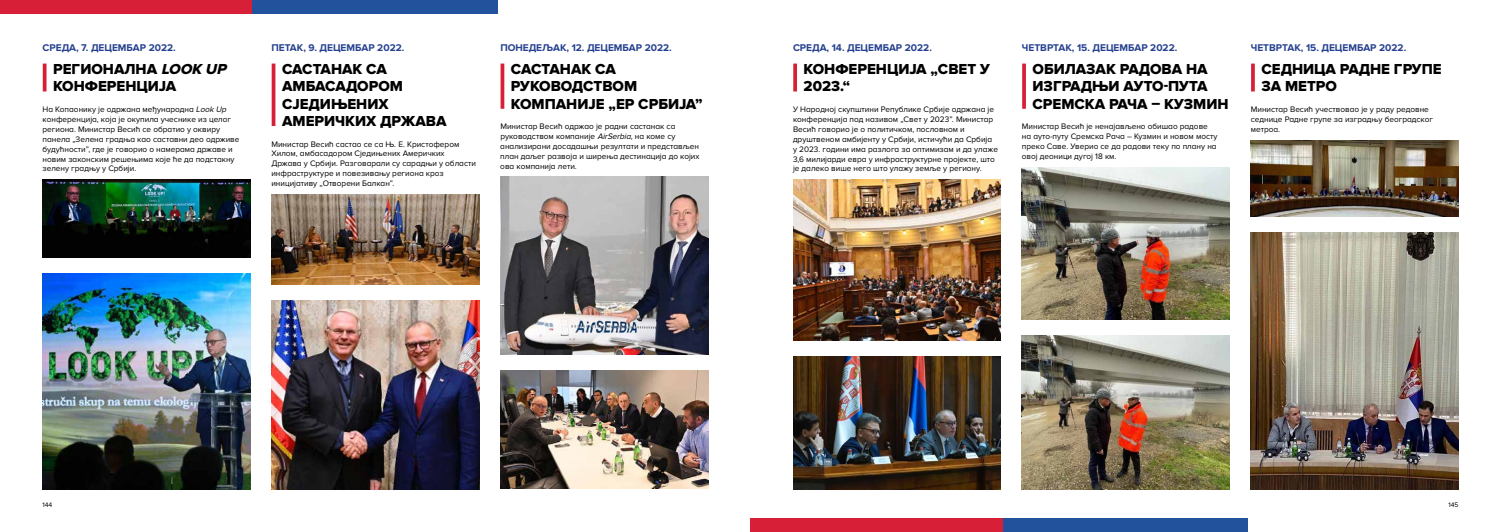
<style>
.page{position:relative;width:1501px;height:532px;background:#fff}
.page>*{position:absolute;margin:0;border:0;box-sizing:border-box;transform-origin:0 0}
.t1{font:15px/17.2px "Proxima Nova A Extrabld";color:#000}
.t2{font:700 10.12px "Proxima Nova A";color:#25408f}
.t3{font:8.25px/9.9px "Proxima Nova A";color:#000}
.t4{font:6.75px "Proxima Nova A";color:#000}
.s1{font-style:italic}
</style>
<div class="page">
<div style="left:251px;top:0;width:253px;height:14px;background:#22529c"></div>
<div style="left:0;top:0;width:252px;height:14px;background:#d81f38"></div>
<div style="left:498px;top:0;width:252px;height:14px;background:#fff"></div>
<div style="left:1002px;top:517px;width:252px;height:14px;background:#22529c"></div>
<div style="left:750px;top:517px;width:253px;height:14px;background:#d81f38"></div>
<div style="left:1248px;top:517px;width:253px;height:14px;background:#fff"></div>
<svg style="left:43px;top:64px;width:4px;height:27px"></svg>
<img style="left:43px;top:179px;width:207px;height:79px">
<hr style="left:272px;top:64px;width:3px;height:62px;background:#d81f38">
<img style="left:271px;top:194px;width:208px;height:91px">
<hr style="left:501px;top:64px;width:3px;height:45px;background:#d81f38">
<img style="left:500px;top:177px;width:208px;height:178px">
<img style="left:500px;top:370px;width:208px;height:118px">
<img style="left:271px;top:300px;width:208px;height:189px">
<img style="left:43px;top:273px;width:207px;height:216px">
<svg style="left:793px;top:64px;width:4px;height:27px"></svg>
<img style="left:793px;top:179px;width:208px;height:310px">
<svg style="left:1022px;top:64px;width:4px;height:45px"></svg>
<img style="left:1022px;top:167px;width:208px;height:153px">
<img style="left:1022px;top:335px;width:208px;height:154px">
<svg style="left:1251px;top:64px;width:4px;height:27px"></svg>
<img style="left:1251px;top:140px;width:207px;height:349px">
<div style="left:785px;top:341px;width:224px;height:14px;background:#fff"></div>
<div style="left:1242px;top:217px;width:225px;height:14px;background:#fff"></div>
<p class="t2" style="left:43px;top:41px;width:135px">СРЕДА, 7. ДЕЦЕМБАР 2022.</p>
<h1 class="t1" style="left:53px;top:61px;width:178px">РЕГИОНАЛНА <span class="s1">LOOK UP<br></span>КОНФЕРЕНЦИЈА</h1>
<p class="t3" style="left:43px;top:104px;width:198px">На Копаонику је одржана међународна <span class="s1">Look Up </span>конференција, која је окупила учеснике из целог региона. Министар Весић се обратио у оквиру панела „Зелена градња као саставни део одрживе будућности”, где је говорио о намерама државе и новим законским решењима које ће да подстакну зелену градњу у Србији.</p>
<p class="t2" style="left:271px;top:41px;width:134px">ПЕТАК, 9. ДЕЦЕМБАР 2022.</p>
<h1 class="t1" style="left:282px;top:61px;width:166px">САСТАНАК СА<br>АМБАСАДОРОМ<br>СЈЕДИЊЕНИХ<br>АМЕРИЧКИХ ДРЖАВА</h1>
<p class="t3" style="left:271px;top:139px;width:206px">Министар Весић састао се са Њ. Е. Кристофером Хилом, амбасадором Сједињених Америчких Држава у Србији. Разговарали су сарадњи у области инфраструктуре и повезивању региона кроз иницијативу „Отворени Балкан”.</p>
<p class="t2" style="left:500px;top:41px;width:173px">ПОНЕДЕЉАК, 12. ДЕЦЕМБАР 2022.</p>
<h1 class="t1" style="left:511px;top:61px;width:193px">САСТАНАК СА<br>РУКОВОДСТВОМ<br>КОМПАНИЈЕ „ЕР СРБИЈА”</h1>
<p class="t3" style="left:500px;top:122px;width:201px">Министар Весић одржао је радни састанак са руководством компаније <span class="s1">AirSerbia</span>, на коме су анализирани досадашњи резултати и представљен план даљег развоја и ширења дестинација до којих ова компанија лети.</p>
<p class="t2" style="left:793px;top:41px;width:140px">СРЕДА, 14. ДЕЦЕМБАР 2022.</p>
<h1 class="t1" style="left:804px;top:61px;width:188px">КОНФЕРЕНЦИЈА „СВЕТ У<br>2023.“</h1>
<p class="t3" style="left:793px;top:104px;width:206px">У Народној скупштини Републике Србије одржана је конференција под називом „Свет у 2023”. Министар Весић говорио је о политичком, пословном и друштвеном амбијенту у Србији, истичући да Србија у 2023. години има разлога за оптимизам и да улаже 3,6 милијарди евра у инфраструктурне пројекте, што је далеко више него што улажу земље у региону.</p>
<p class="t2" style="left:1022px;top:41px;width:157px">ЧЕТВРТАК, 15. ДЕЦЕМБАР 2022.</p>
<h1 class="t1" style="left:1033px;top:61px;width:198px">ОБИЛАЗАК РАДОВА НА<br>ИЗГРАДЊИ АУТО-ПУТА<br>СРЕМСКА РАЧА – КУЗМИН</h1>
<p class="t3" style="left:1022px;top:122px;width:197px">Министар Весић је ненајављено обишао радове на ауто-путу Сремска Рача – Кузмин и новом мосту преко Саве. Уверио се да радови теку по плану на овој деоници дугој 18 км.</p>
<p class="t2" style="left:1251px;top:41px;width:157px">ЧЕТВРТАК, 15. ДЕЦЕМБАР 2022.</p>
<h1 class="t1" style="left:1261px;top:61px;width:182px">СЕДНИЦА РАДНЕ ГРУПЕ<br>ЗА МЕТРО</h1>
<p class="t3" style="left:1251px;top:104px;width:184px">Министар Весић учествовао је у раду редовне седнице Радне групе за изградњу београдског метроа.</p>
<p class="t4" style="left:43px;top:500px;width:11px">144</p>
<p class="t4" style="left:1448px;top:500px;width:12px">145</p>
</div>
